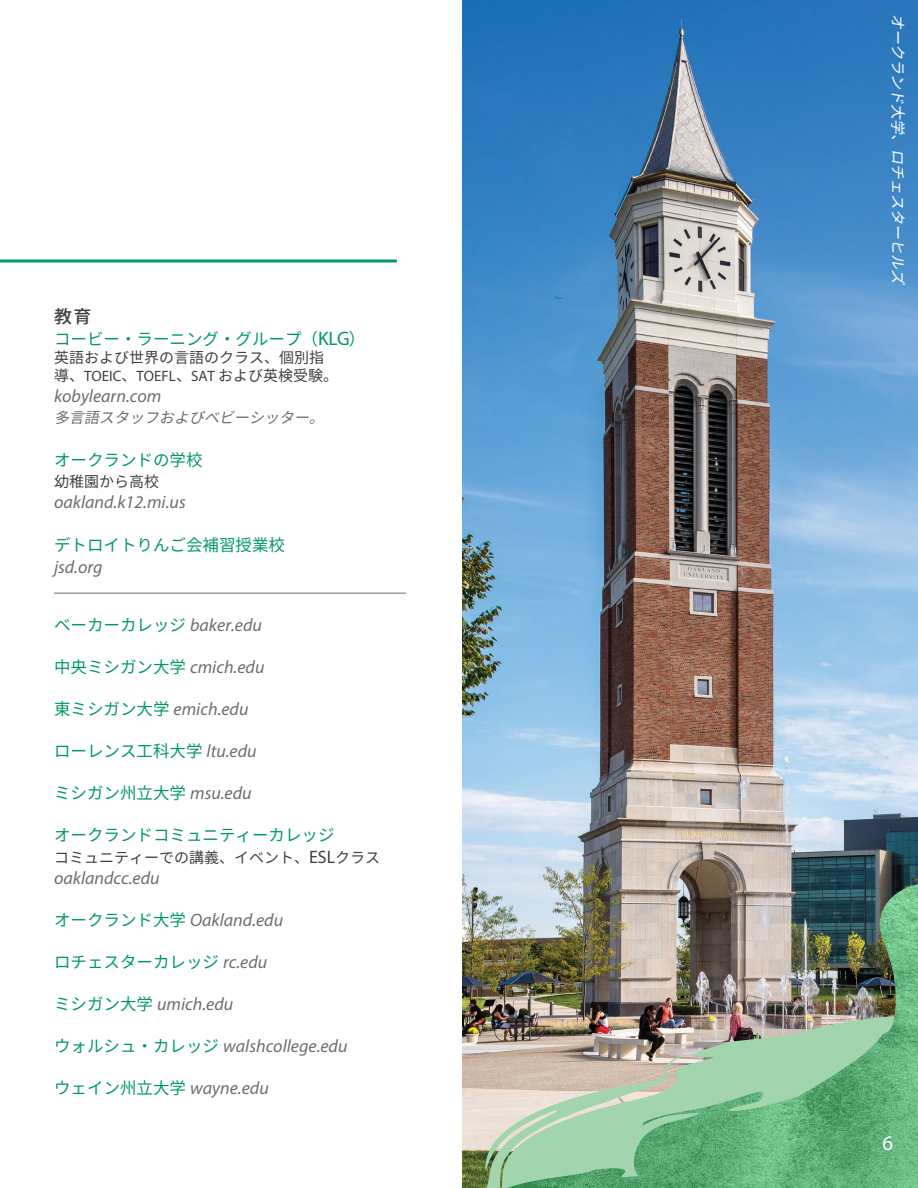
<style>
.page{position:relative;width:918px;height:1188px;background:#fff}
.page>*{position:absolute;margin:0;border:0;box-sizing:border-box;transform-origin:0 0}
.t1{font:21px "Myriad Pro";color:#fff}
.t2{font:italic 18px "Myriad Pro";color:#6d6e71}
.t3{font:500 18px "Noto Sans CJ Kjp";color:#414042}
.t4{font:16.5px "Noto Sans CJ Kjp";color:#096}
.t5{font:15px "Noto Sans CJ Kjp";color:#414042}
.t6{font:15px "Myriad Pro";color:#414042}
.t7{font:italic 15px "Noto Sans CJ Kjp";color:#6d6e71}
.t8{font:italic 15px "Noto Sans CJ Kjp";color:#fff}
.s1{font-family:"Myriad Pro";font-size:19.5px}
.s2{font-family:"Noto Sans CJ Kjp"}
.s3{font-family:"Noto Sans CJ Kjp";font-style:normal;font-size:16.5px;color:#096}
.s4{font-family:"Myriad Pro";font-style:italic;font-size:18px;color:#6d6e71}
.s5{font-family:"Myriad Pro";font-size:18px}
</style>
<div class="page">
<img style="left:462px;top:0;width:456px;height:771px">
<hr style="left:54px;top:593px;width:352px;height:1px;background:#6d6e71">
<hr style="left:0;top:260px;width:397px;height:2px;background:#096">
<img style="left:462px;top:771px;width:456px;height:417px">
<img style="left:507px;top:884px;width:411px;height:304px">
<svg style="left:550px;top:1159px;width:61px;height:14px"></svg>
<p class="t3" style="left:54px;top:307px;width:39px">教育</p>
<p class="t4" style="left:54px;top:330px;width:313px">コービー・ラーニング・グループ（<span class="s1">KLG</span>）</p>
<p class="t5" style="left:54px;top:349px;width:271px">英語および世界の言語のクラス、個別指</p>
<p class="t6" style="left:54px;top:367px;width:286px"><span class="s2">導、</span>TOEIC<span class="s2">、</span>TOEFL<span class="s2">、</span>SAT <span class="s2">および英検受験。</span></p>
<p class="t2" style="left:54px;top:385px;width:109px">kobylearn.com</p>
<p class="t7" style="left:54px;top:409px;width:279px">多言語スタッフおよびベビーシッター。</p>
<p class="t4" style="left:54px;top:450px;width:150px">オークランドの学校</p>
<p class="t5" style="left:54px;top:473px;width:107px">幼稚園から高校</p>
<p class="t2" style="left:54px;top:491px;width:133px">oakland.k12.mi.us</p>
<p class="t4" style="left:54px;top:536px;width:232px">デトロイトりんご会補習授業校</p>
<p class="t2" style="left:54px;top:556px;width:50px">jsd.org</p>
<p class="t2" style="left:54px;top:614px;width:209px"><span class="s3">ベーカーカレッジ</span> baker.edu</p>
<p class="t2" style="left:54px;top:656px;width:212px"><span class="s3">中央ミシガン大学</span> cmich.edu</p>
<p class="t2" style="left:54px;top:698px;width:196px"><span class="s3">東ミシガン大学</span> emich.edu</p>
<p class="t4" style="left:54px;top:742px;width:204px">ローレンス工科大学 <span class="s4">ltu.edu</span></p>
<p class="t4" style="left:54px;top:784px;width:199px">ミシガン州立大学 <span class="s4">msu.edu</span></p>
<p class="t4" style="left:54px;top:826px;width:282px">オークランドコミュニティーカレッジ</p>
<p class="t5" style="left:54px;top:849px;width:328px">コミュニティーでの講義、イベント、<span class="s5">ESL</span>クラス</p>
<p class="t2" style="left:54px;top:867px;width:107px">oaklandcc.edu</p>
<p class="t2" style="left:54px;top:909px;width:231px"><span class="s3">オークランド大学</span> Oakland.edu</p>
<p class="t4" style="left:54px;top:953px;width:215px">ロチェスターカレッジ <span class="s4">rc.edu</span></p>
<p class="t2" style="left:54px;top:993px;width:181px"><span class="s3">ミシガン大学</span> umich.edu</p>
<p class="t2" style="left:54px;top:1035px;width:295px"><span class="s3">ウォルシュ・カレッジ</span> walshcollege.edu</p>
<p class="t2" style="left:54px;top:1077px;width:216px"><span class="s3">ウェイン州立大学</span> wayne.edu</p>
<p class="t8" style="left:907px;top:14px;width:279px;rotate:90deg">オークランド大学、ロチェスターヒルズ</p>
<p class="t1" style="left:882px;top:1130px;width:12px">6</p>
</div>
